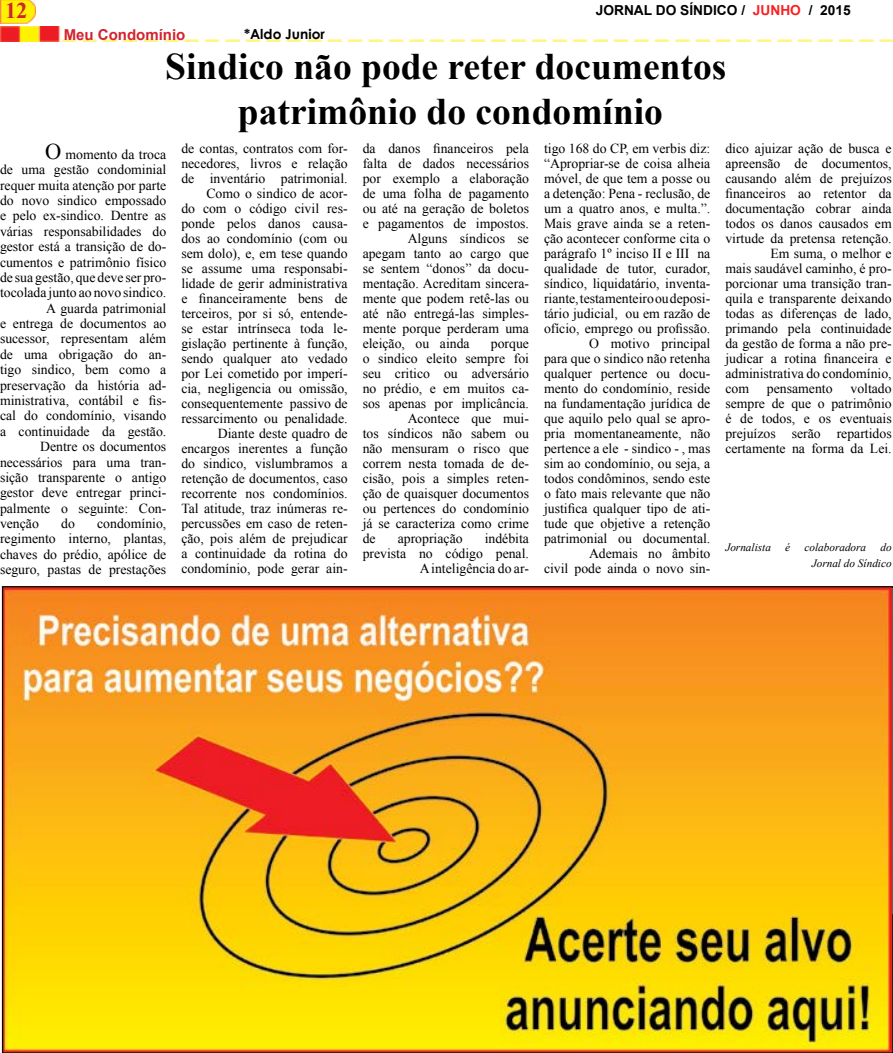
<style>
.page{position:relative;width:893px;height:1053px;background:#fff}
.page>*{position:absolute;margin:0;border:0;box-sizing:border-box;transform-origin:0 0}
.t1{font:700 37.5px/45px "Times New Roman";color:#000;text-align:center}
.t2{font:700 22.5px "Times New Roman";color:#d32230}
.t3{font:700 15px "Arial";color:#d32230}
.t4{font:13.75px/15px "Times New Roman";color:#000;text-align:right}
.t5{font:700 13.75px "Arial";color:#000}
.t6{font:700 13.75px "Century Gothic";color:#000}
.t7{font:italic 11.25px/16.2px "Times New Roman";color:#000;text-align:right}
.s1{color:#fb1f20}
.s2{font-size:22.5px}
</style>
<div class="page">
<img style="left:0;top:0;width:35px;height:24px">
<img style="left:0;top:27px;width:893px;height:15px">
<img style="left:4px;top:588px;width:887px;height:462px">
<svg style="left:892px;top:914px;width:1px;height:138px"></svg>
<h2 class="t2" style="left:5px;top:-5px;width:24px">12</h2>
<p class="t5" style="left:596px;top:1px;width:256px">JORNAL DO SÍNDICO / <span class="s1">JUNHO</span> / 2015</p>
<p class="t3" style="left:64px;top:24px;width:123px">Meu Condomínio</p>
<p class="t6" style="left:244px;top:23px;width:82px">*Aldo Junior</p>
<h1 class="t1" style="left:165px;top:43px;width:563px">Sindico não pode reter documentos patrimônio do condomínio</h1>
<p class="t4" style="left:45px;top:146px;width:123px"><span class="s2">O</span> momento da troca</p>
<p class="t4" style="left:0;top:162px;width:168px">de uma gestão condominial</p>
<p class="t4" style="left:0;top:177px;width:168px">requer muita atenção por parte</p>
<p class="t4" style="left:0;top:193px;width:168px">do novo sindico empossado</p>
<p class="t4" style="left:0;top:208px;width:168px">e pelo ex-sindico. Dentre as</p>
<p class="t4" style="left:0;top:223px;width:168px">várias responsabilidades do</p>
<p class="t4" style="left:0;top:239px;width:168px">gestor está a transição de do-</p>
<p class="t4" style="left:0;top:254px;width:168px">cumentos e patrimônio físico</p>
<p class="t4" style="left:0;top:269px;width:168px">de sua gestão, que deve ser pro-</p>
<p class="t4" style="left:0;top:285px;width:168px">tocolada junto ao novo sindico.</p>
<p class="t4" style="left:46px;top:300px;width:122px">A guarda patrimonial</p>
<p class="t4" style="left:0;top:316px;width:168px">e entrega de documentos ao</p>
<p class="t4" style="left:0;top:331px;width:168px">sucessor, representam além</p>
<p class="t4" style="left:0;top:346px;width:168px">de uma obrigação do an-</p>
<p class="t4" style="left:0;top:362px;width:168px">tigo sindico, bem como a</p>
<p class="t4" style="left:0;top:377px;width:168px">preservação da história ad-</p>
<p class="t4" style="left:0;top:392px;width:168px">ministrativa, contábil e fis-</p>
<p class="t4" style="left:0;top:408px;width:168px">cal do condomínio, visando</p>
<p class="t4" style="left:0;top:423px;width:168px">a continuidade da gestão.</p>
<p class="t4" style="left:40px;top:439px;width:128px">Dentre os documentos</p>
<p class="t4" style="left:0;top:454px;width:168px">necessários para uma tran-</p>
<p class="t4" style="left:0;top:469px;width:168px">sição transparente o antigo</p>
<p class="t4" style="left:0;top:485px;width:168px">gestor deve entregar princi-</p>
<p class="t4" style="left:0;top:500px;width:168px">palmente o seguinte: Con-</p>
<p class="t4" style="left:0;top:515px;width:40px">venção</p>
<p class="t4" style="left:61px;top:515px;width:15px">do</p>
<p class="t4" style="left:0;top:515px;width:168px;line-height:15.4px;text-align:justify;text-indent:97px">condomínio, regimento interno, plantas, chaves do prédio, apólice de seguro, pastas de prestações</p>
<p class="t4" style="left:181px;top:140px;width:168px">de contas, contratos com for&shy;necedores, livros e relação de inventário patrimonial.<br>Como o sindico de acor-<br>do com o código civil res&shy;ponde pelos danos causa&shy;dos ao condomínio (com ou sem dolo), e, em tese quando se assume uma responsabi&shy;lidade de gerir administrativa e financeiramente bens de terceiros, por si só, entende&shy;se estar intrínseca toda le&shy;gislação pertinente à função, sendo qualquer ato vedado por Lei cometido por imperí&shy;cia, negligencia ou omissão, consequentemente passivo de ressarcimento ou penalidade.<br>Diante deste quadro de encargos inerentes a função do sindico, vislumbramos a retenção de documentos, caso recorrente nos condomínios.<br>Tal atitude, traz inúmeras re&shy;percussões em caso de reten&shy;ção, pois além de prejudicar a continuidade da rotina do condomínio, pode gerar ain-</p>
<p class="t4" style="left:363px;top:140px;width:168px">da danos financeiros pela</p>
<p class="t4" style="left:363px;top:155px;width:168px">falta de dados necessários</p>
<p class="t4" style="left:363px;top:170px;width:168px">por exemplo a elaboração</p>
<p class="t4" style="left:363px;top:185px;width:168px">de uma folha de pagamento</p>
<p class="t4" style="left:363px;top:200px;width:168px">ou até na geração de boletos</p>
<p class="t4" style="left:363px;top:215px;width:168px">e pagamentos de impostos.</p>
<p class="t4" style="left:408px;top:230px;width:123px">Alguns síndicos se</p>
<p class="t4" style="left:363px;top:245px;width:168px">apegam tanto ao cargo que</p>
<p class="t4" style="left:363px;top:260px;width:168px">se sentem “donos” da docu-</p>
<p class="t4" style="left:363px;top:275px;width:168px">mentação. Acreditam sincera-</p>
<p class="t4" style="left:363px;top:290px;width:168px">mente que podem retê-las ou</p>
<p class="t4" style="left:363px;top:305px;width:168px">até não entregá-las simples-</p>
<p class="t4" style="left:363px;top:320px;width:168px">mente porque perderam uma</p>
<p class="t4" style="left:363px;top:335px;width:109px">eleição, ou ainda</p>
<p class="t4" style="left:491px;top:335px;width:40px">porque</p>
<p class="t4" style="left:363px;top:350px;width:168px">o sindico eleito sempre foi</p>
<p class="t4" style="left:363px;top:365px;width:168px">seu critico ou adversário</p>
<p class="t4" style="left:363px;top:380px;width:168px">no prédio, e em muitos ca-</p>
<p class="t4" style="left:363px;top:395px;width:168px">sos apenas por implicância.</p>
<p class="t4" style="left:408px;top:410px;width:123px">Acontece que mui-</p>
<p class="t4" style="left:363px;top:425px;width:168px">tos síndicos não sabem ou</p>
<p class="t4" style="left:363px;top:440px;width:168px">não mensuram o risco que</p>
<p class="t4" style="left:363px;top:455px;width:168px">correm nesta tomada de de-</p>
<p class="t4" style="left:363px;top:470px;width:168px">cisão, pois a simples reten-</p>
<p class="t4" style="left:363px;top:485px;width:168px">ção de quaisquer documentos</p>
<p class="t4" style="left:363px;top:500px;width:168px">ou pertences do condomínio</p>
<p class="t4" style="left:363px;top:515px;width:168px">já se caracteriza como crime</p>
<p class="t4" style="left:363px;top:530px;width:14px">de</p>
<p class="t4" style="left:398px;top:530px;width:66px">apropriação</p>
<p class="t4" style="left:363px;top:530px;width:168px">indébita<br>prevista no código penal.<br>A inteligência do ar-</p>
<p class="t4" style="left:544px;top:140px;width:168px">tigo 168 do CP, em verbis diz: “Apropriar-se de coisa alheia móvel, de que tem a posse ou a detenção: Pena - reclusão, de um a quatro anos, e multa.”.<br>Mais grave ainda se a reten&shy;ção acontecer conforme cita o parágrafo 1º inciso II e III na qualidade de tutor, curador, síndico, liquidatário, inventa&shy;riante, testamenteiro ou deposi&shy;tário judicial, ou em razão de ofício, emprego ou profissão.<br>O motivo principal<br>para que o sindico não retenha qualquer pertence ou docu&shy;mento do condomínio, reside na fundamentação jurídica de que aquilo pelo qual se apro&shy;pria momentaneamente, não pertence a ele - sindico - , mas sim ao condomínio, ou seja, a todos condôminos, sendo este o fato mais relevante que não justifica qualquer tipo de ati&shy;tude que objetive a retenção patrimonial ou documental.<br>Ademais no âmbito<br>civil pode ainda o novo sin-</p>
<p class="t4" style="left:725px;top:140px;width:168px">dico ajuizar ação de busca e</p>
<p class="t4" style="left:725px;top:155px;width:168px">apreensão de documentos,</p>
<p class="t4" style="left:725px;top:170px;width:168px">causando além de prejuízos</p>
<p class="t4" style="left:725px;top:185px;width:168px">financeiros ao retentor da</p>
<p class="t4" style="left:725px;top:200px;width:168px">documentação cobrar ainda</p>
<p class="t4" style="left:725px;top:215px;width:168px">todos os danos causados em</p>
<p class="t4" style="left:725px;top:230px;width:168px">virtude da pretensa retenção.</p>
<p class="t4" style="left:770px;top:245px;width:123px">Em suma, o melhor e</p>
<p class="t4" style="left:725px;top:260px;width:168px">mais saudável caminho, é pro-</p>
<p class="t4" style="left:725px;top:275px;width:168px">porcionar uma transição tran-</p>
<p class="t4" style="left:725px;top:290px;width:168px">quila e transparente deixando</p>
<p class="t4" style="left:725px;top:305px;width:168px">todas as diferenças de lado,</p>
<p class="t4" style="left:725px;top:320px;width:168px">primando pela continuidade</p>
<p class="t4" style="left:725px;top:335px;width:168px">da gestão de forma a não pre-</p>
<p class="t4" style="left:725px;top:350px;width:168px">judicar a rotina financeira e</p>
<p class="t4" style="left:725px;top:365px;width:168px">administrativa do condomínio,</p>
<p class="t4" style="left:725px;top:380px;width:25px">com</p>
<p class="t4" style="left:767px;top:380px;width:67px">pensamento</p>
<p class="t4" style="left:725px;top:380px;width:168px;text-align:justify;text-indent:125px">voltado sempre de que o patrimônio é de todos, e os eventuais prejuízos serão repartidos certamente na forma da Lei.</p>
<p class="t7" style="left:725px;top:538px;width:47px">Jornalista</p>
<p class="t7" style="left:785px;top:538px;width:6px">é</p>
<p class="t7" style="left:804px;top:538px;width:63px">colaboradora</p>
<p class="t7" style="left:812px;top:538px;width:81px">do<br>Jornal do Síndico</p>
</div>
